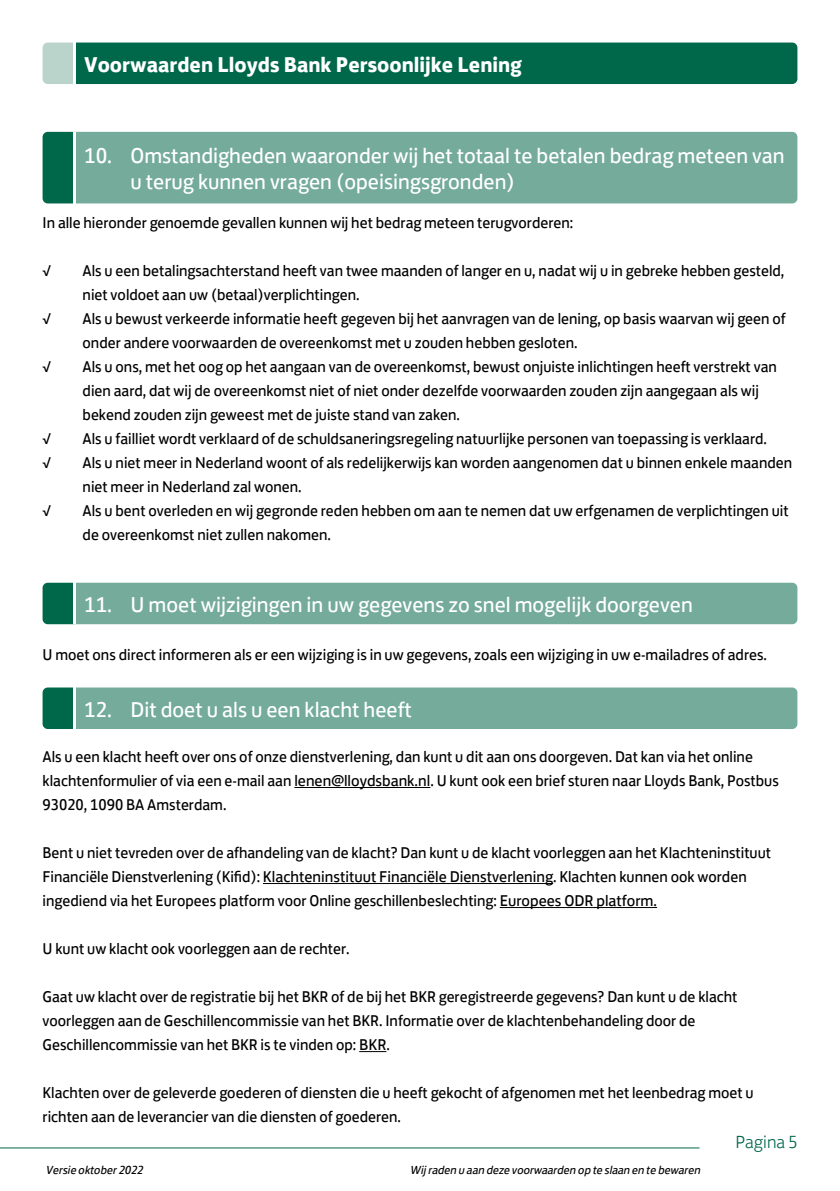
<style>
.page{position:relative;width:840px;height:1191px;background:#fff}
.page>*{position:absolute;margin:0;border:0;box-sizing:border-box;transform-origin:0 0}
.t1{font:22px/26.4px "Lloyds Bank Jack";color:#fff}
.t2{font:700 22px "Lloyds Bank Jack";color:#fff}
.t3{font:300 18px "Lloyds Bank Jack";color:#00684a}
.t4{font:16px/24px "Lloyds Bank Jack";color:#000}
.t5{font:italic 12px "Lloyds Bank Jack";letter-spacing:-.01em;color:#000}
</style>
<div class="page">
<hr style="left:0;top:1147px;width:699px;height:1px;background:#00684a">
<div style="left:43px;top:43px;width:754px;height:41px;background:#00684a"></div>
<hr style="left:74px;top:43px;width:2px;height:41px;background:#fff">
<div style="left:43px;top:687px;width:754px;height:42px;background:#74ab9a"></div>
<hr style="left:74px;top:687px;width:2px;height:42px;background:#fff">
<hr style="left:294px;top:787px;width:136px;height:1px;background:#000">
<hr style="left:263px;top:883px;width:289px;height:1px;background:#000">
<hr style="left:499px;top:907px;width:157px;height:1px;background:#000">
<svg style="left:359px;top:1051px;width:27px;height:1px"></svg>
<div style="left:43px;top:583px;width:754px;height:41px;background:#74ab9a"></div>
<hr style="left:74px;top:583px;width:2px;height:41px;background:#fff">
<div style="left:76px;top:132px;width:721px;height:71px;background:#74ab9a"></div>
<div style="left:43px;top:132px;width:30px;height:71px;background:#00684a"></div>
<h1 class="t2" style="left:84px;top:46px;width:439px">Voorwaarden Lloyds Bank Persoonlijke Lening</h1>
<h1 class="t1" style="left:130px;top:140px;width:655px;text-indent:-46px">10. Omstandigheden waaronder wij het totaal te betalen bedrag meteen van u terug kunnen vragen (opeisingsgronden)</h1>
<p class="t4" style="left:43px;top:209px;width:532px">In alle hieronder genoemde gevallen kunnen wij het bedrag meteen terugvorderen:</p>
<p class="t4" style="left:43px;top:257px;width:10px">√</p>
<p class="t4" style="left:83px;top:257px;width:702px">Als u een betalingsachterstand heeft van twee maanden of langer en u, nadat wij u in gebreke hebben gesteld, niet voldoet aan uw (betaal)verplichtingen.</p>
<p class="t4" style="left:43px;top:305px;width:10px">√</p>
<p class="t4" style="left:83px;top:305px;width:704px">Als u bewust verkeerde informatie heeft gegeven bij het aanvragen van de lening, op basis waarvan wij geen of onder andere voorwaarden de overeenkomst met u zouden hebben gesloten.</p>
<p class="t4" style="left:43px;top:353px;width:10px">√</p>
<p class="t4" style="left:83px;top:353px;width:695px">Als u ons, met het oog op het aangaan van de overeenkomst, bewust onjuiste inlichtingen heeft verstrekt van dien aard, dat wij de overeenkomst niet of niet onder dezelfde voorwaarden zouden zijn aangegaan als wij bekend zouden zijn geweest met de juiste stand van zaken.</p>
<p class="t4" style="left:43px;top:425px;width:10px">√</p>
<p class="t4" style="left:83px;top:425px;width:685px">Als u failliet wordt verklaard of de schuldsaneringsregeling natuurlijke personen van toepassing is verklaard.</p>
<p class="t4" style="left:43px;top:449px;width:10px">√</p>
<p class="t4" style="left:83px;top:449px;width:710px">Als u niet meer in Nederland woont of als redelijkerwijs kan worden aangenomen dat u binnen enkele maanden niet meer in Nederland zal wonen.</p>
<p class="t4" style="left:43px;top:497px;width:10px">√</p>
<p class="t4" style="left:83px;top:497px;width:707px">Als u bent overleden en wij gegronde reden hebben om aan te nemen dat uw erfgenamen de verplichtingen uit de overeenkomst niet zullen nakomen.</p>
<h1 class="t1" style="left:84px;top:589px;width:610px">11. U moet wijzigingen in uw gegevens zo snel mogelijk doorgeven</h1>
<p class="t4" style="left:43px;top:641px;width:725px">U moet ons direct informeren als er een wijziging is in uw gegevens, zoals een wijziging in uw e-mailadres of adres.</p>
<h1 class="t1" style="left:84px;top:694px;width:329px">12. Dit doet u als u een klacht heeft</h1>
<p class="t4" style="left:43px;top:743px;width:737px">Als u een klacht heeft over ons of onze dienstverlening, dan kunt u dit aan ons doorgeven. Dat kan via het online klachtenformulier of via een e-mail aan lenen@lloydsbank.nl. U kunt ook een brief sturen naar Lloyds Bank, Postbus<br>93020, 1090 BA Amsterdam.</p>
<p class="t4" style="left:43px;top:839px;width:729px">Bent u niet tevreden over de afhandeling van de klacht? Dan kunt u de klacht voorleggen aan het Klachteninstituut<br>Financiële Dienstverlening (Kifid): Klachteninstituut Financiële Dienstverlening. Klachten kunnen ook worden ingediend via het Europees platform voor Online geschillenbeslechting: Europees ODR platform.</p>
<p class="t4" style="left:43px;top:935px;width:308px">U kunt uw klacht ook voorleggen aan de rechter.</p>
<p class="t4" style="left:43px;top:983px;width:696px">Gaat uw klacht over de registratie bij het BKR of de bij het BKR geregistreerde gegevens? Dan kunt u de klacht voorleggen aan de Geschillencommissie van het BKR. Informatie over de klachtenbehandeling door de<br>Geschillencommissie van het BKR is te vinden op: BKR.</p>
<p class="t4" style="left:43px;top:1079px;width:712px">Klachten over de geleverde goederen of diensten die u heeft gekocht of afgenomen met het leenbedrag moet u richten aan de leverancier van die diensten of goederen.</p>
<p class="t5" style="left:47px;top:1160px;width:99px">Versie oktober 2022</p>
<p class="t5" style="left:411px;top:1160px;width:291px">Wij raden u aan deze voorwaarden op te slaan en te bewaren</p>
<p class="t3" style="left:735px;top:1127px;width:63px">Pagina 5</p>
</div>
